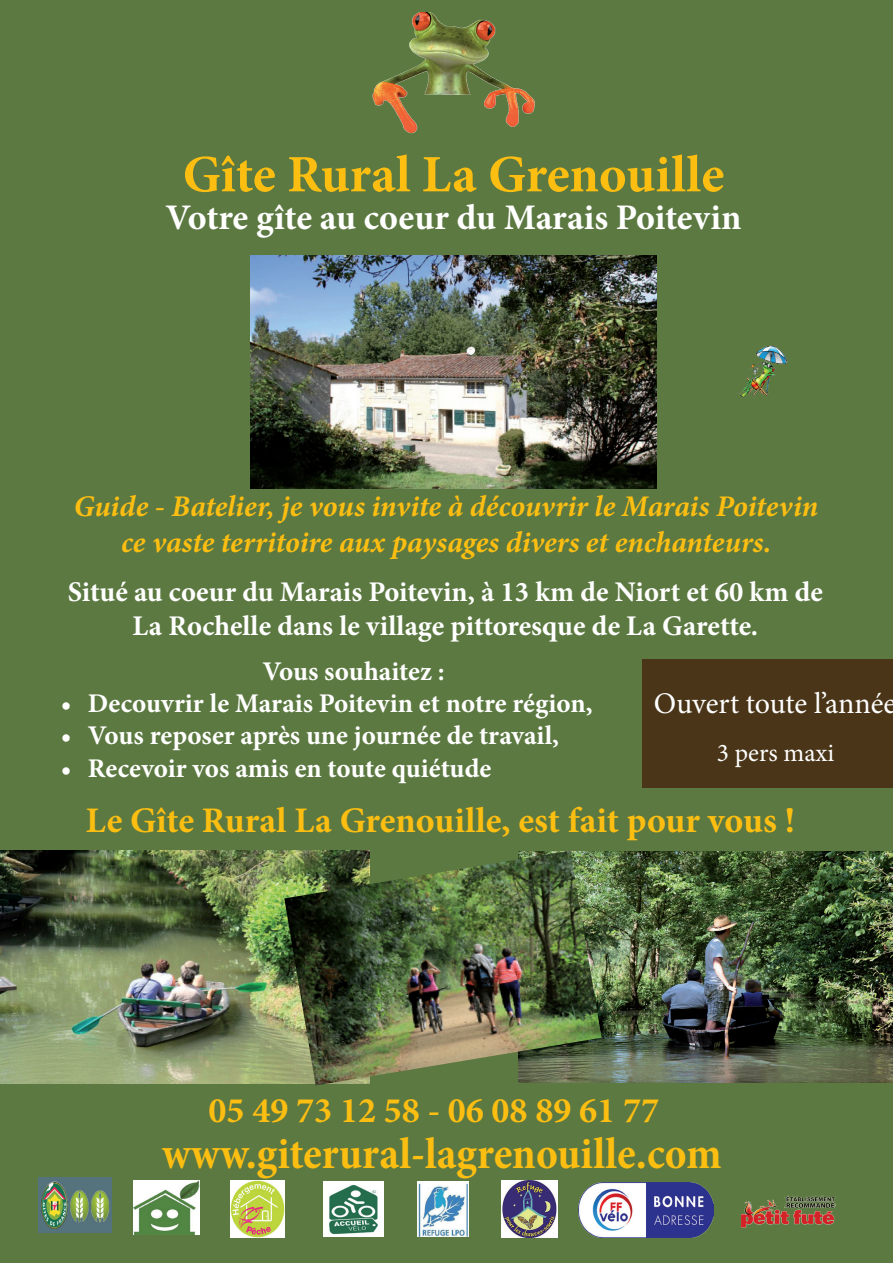
<style>
.page{position:relative;width:893px;height:1263px;background:#5c7941}
.page>*{position:absolute;margin:0;border:0;box-sizing:border-box;transform-origin:0 0}
.t1{font:700 52.5px "Minion Pro";color:#fdbe12}
.t2{font:700 condensed 45px "Minion Pro";color:#fdbe12}
.t3{font:700 36px "Minion Pro";color:#fdbe12}
.t4{font:700 36px "Minion Pro";letter-spacing:-.005em;color:#fff}
.t5{font:italic 700 30px/36px "Minion Pro";letter-spacing:-.005em;color:#fdbe12;text-align:center}
.t6{font:30px "Minion Pro";letter-spacing:-.005em;color:#fff}
.t7{font:700 28.5px/34.2px "Minion Pro";color:#fff;text-align:center}
.t8{font:700 27px "Minion Pro";color:#fff}
.t9{font:25.5px "Minion Pro";color:#fff}
</style>
<div class="page">
<div style="left:642px;top:659px;width:251px;height:128px;background:#4a3518"></div>
<img style="left:372px;top:13px;width:163px;height:121px">
<img style="left:250px;top:256px;width:407px;height:232px">
<img style="left:602px;top:852px;width:291px;height:230px">
<img style="left:0;top:850px;width:284px;height:233px">
<img style="left:284px;top:850px;width:318px;height:235px">
<img style="left:323px;top:1182px;width:61px;height:54px">
<img style="left:417px;top:1181px;width:52px;height:55px">
<img style="left:579px;top:1182px;width:135px;height:55px">
<img style="left:230px;top:1180px;width:54px;height:57px">
<img style="left:502px;top:1180px;width:55px;height:57px">
<img style="left:38px;top:1178px;width:73px;height:54px">
<img style="left:133px;top:1180px;width:67px;height:54px">
<img style="left:741px;top:1195px;width:95px;height:33px">
<img style="left:737px;top:345px;width:51px;height:54px">
<h1 class="t1" style="left:183px;top:138px;width:543px">Gîte Rural La Grenouille</h1>
<h3 class="t4" style="left:165px;top:192px;width:577px">Votre gîte au coeur du Marais Poitevin</h3>
<p class="t5" style="left:74px;top:488px;width:746px">Guide - Batelier, je vous invite à découvrir le Marais Poitevin ce vaste territoire aux paysages divers et enchanteurs.</p>
<p class="t7" style="left:68px;top:575px;width:757px">Situé au coeur du Marais Poitevin, à 13 km de Niort et 60 km de<br>La Rochelle dans le village pittoresque de La Garette.</p>
<p class="t8" style="left:262px;top:652px;width:184px">Vous souhaitez :</p>
<p class="t8" style="left:61px;top:684px;width:533px">• Decouvrir le Marais Poitevin et notre région,</p>
<p class="t8" style="left:61px;top:717px;width:500px">• Vous reposer après une journée de travail,</p>
<p class="t8" style="left:61px;top:749px;width:432px">• Recevoir vos amis en toute quiétude</p>
<p class="t6" style="left:654px;top:683px;width:244px">Ouvert toute l’année</p>
<p class="t9" style="left:717px;top:736px;width:119px">3 pers maxi</p>
<h3 class="t3" style="left:86px;top:795px;width:711px">Le Gîte Rural La Grenouille, est fait pour vous !</h3>
<h3 class="t3" style="left:209px;top:1085px;width:452px">05 49 73 12 58 - 06 08 89 61 77</h3>
<h2 class="t2" style="left:162px;top:1122px;width:561px">www.giterural-lagrenouille.com</h2>
</div>
